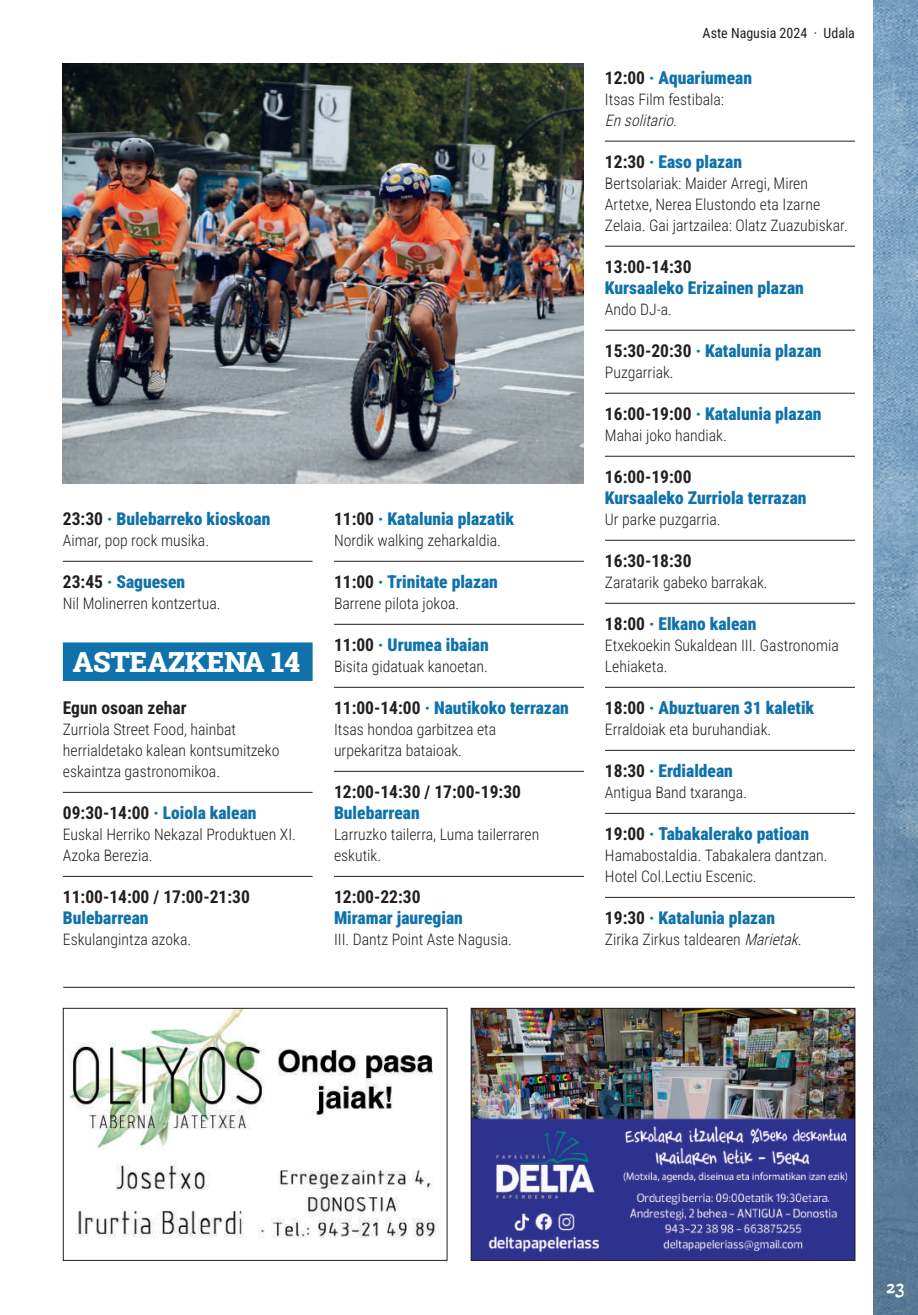
<style>
.page{position:relative;width:918px;height:1315px;background:#fff}
.page>*{position:absolute;margin:0;border:0;box-sizing:border-box;transform-origin:0 0}
.t1{font:28px "Roboto Slab";color:#fff}
.t2{font:21px "Akaya Kanadaka";color:#fff}
.t3{font:900 17.5px "Roboto Condensed";color:#1072aa}
.t4{font:700 17.5px "Roboto Condensed";color:#231f20}
.t5{font:300 15.75px/21px "Roboto Condensed";color:#231f20}
.t6{font:14px "Roboto Condensed";color:#231f20}
.s1{font-weight:700;color:#231f20}
.s2{font-style:italic}
</style>
<div class="page">
<img style="left:69px;top:1010px;width:370px;height:228px">
<div style="left:63px;top:1008px;width:384px;height:252px;border:1px solid #231f20"></div>
<img style="left:473px;top:1010px;width:380px;height:248px">
<div style="left:471px;top:1008px;width:384px;height:252px;border:1px solid #231f20"></div>
<hr style="left:63px;top:987px;width:792px;height:1px;background:#231f20">
<hr style="left:63px;top:561px;width:250px;height:1px;background:#231f20">
<div style="left:63px;top:642px;width:250px;height:39px;background:#1072aa"></div>
<hr style="left:63px;top:792px;width:250px;height:1px;background:#231f20">
<hr style="left:63px;top:876px;width:250px;height:1px;background:#231f20">
<hr style="left:334px;top:561px;width:250px;height:1px;background:#231f20">
<hr style="left:334px;top:624px;width:250px;height:1px;background:#231f20">
<hr style="left:334px;top:687px;width:250px;height:1px;background:#231f20">
<hr style="left:334px;top:771px;width:250px;height:1px;background:#231f20">
<hr style="left:334px;top:876px;width:250px;height:1px;background:#231f20">
<hr style="left:605px;top:141px;width:250px;height:1px;background:#231f20">
<hr style="left:605px;top:246px;width:250px;height:1px;background:#231f20">
<hr style="left:605px;top:330px;width:250px;height:1px;background:#231f20">
<hr style="left:605px;top:393px;width:250px;height:1px;background:#231f20">
<hr style="left:605px;top:456px;width:250px;height:1px;background:#231f20">
<hr style="left:605px;top:540px;width:250px;height:1px;background:#231f20">
<hr style="left:605px;top:603px;width:250px;height:1px;background:#231f20">
<hr style="left:605px;top:687px;width:250px;height:1px;background:#231f20">
<hr style="left:605px;top:750px;width:250px;height:1px;background:#231f20">
<hr style="left:605px;top:813px;width:250px;height:1px;background:#231f20">
<hr style="left:605px;top:897px;width:250px;height:1px;background:#231f20">
<img style="left:63px;top:63px;width:521px;height:420px">
<img style="left:873px;top:0;width:45px;height:1315px">
<p class="t3" style="left:63px;top:507px;width:209px"><span class="s1">23:30</span> · Bulebarreko kioskoan</p>
<p class="t5" style="left:63px;top:529px;width:148px">Aimar, pop rock musika.</p>
<p class="t3" style="left:63px;top:570px;width:124px"><span class="s1">23:45</span> · Saguesen</p>
<p class="t5" style="left:63px;top:592px;width:159px">Nil Molinerren kontzertua.</p>
<h1 class="t1" style="left:73px;top:643px;width:229px">ASTEAZKENA 14</h1>
<p class="t4" style="left:63px;top:696px;width:125px">Egun osoan zehar</p>
<p class="t5" style="left:63px;top:718px;width:218px">Zurriola Street Food, hainbat herrialdetako kalean kontsumitzeko eskaintza gastronomikoa.</p>
<p class="t3" style="left:63px;top:801px;width:195px"><span class="s1">09:30-14:00</span> · Loiola kalean</p>
<p class="t5" style="left:63px;top:823px;width:235px">Euskal Herriko Nekazal Produktuen XI.<br>Azoka Berezia.</p>
<p class="t4" style="left:63px;top:885px;width:189px">11:00-14:00 / 17:00-21:30</p>
<p class="t3" style="left:63px;top:906px;width:87px">Bulebarrean</p>
<p class="t5" style="left:63px;top:928px;width:130px">Eskulangintza azoka.</p>
<p class="t3" style="left:334px;top:507px;width:181px"><span class="s1">11:00</span> · Katalunia plazatik</p>
<p class="t5" style="left:334px;top:529px;width:168px">Nordik walking zeharkaldia.</p>
<p class="t3" style="left:334px;top:570px;width:165px"><span class="s1">11:00</span> · Trinitate plazan</p>
<p class="t5" style="left:334px;top:592px;width:127px">Barrene pilota jokoa.</p>
<p class="t3" style="left:334px;top:633px;width:156px"><span class="s1">11:00</span> · Urumea ibaian</p>
<p class="t5" style="left:334px;top:655px;width:155px">Bisita gidatuak kanoetan.</p>
<p class="t3" style="left:334px;top:696px;width:236px"><span class="s1">11:00-14:00</span> · Nautikoko terrazan</p>
<p class="t5" style="left:334px;top:718px;width:164px">Itsas hondoa garbitzea eta urpekaritza bataioak.</p>
<p class="t4" style="left:334px;top:780px;width:189px">12:00-14:30 / 17:00-19:30</p>
<p class="t3" style="left:334px;top:801px;width:87px">Bulebarrean</p>
<p class="t5" style="left:334px;top:823px;width:207px">Larruzko tailerra, Luma tailerraren eskutik.</p>
<p class="t4" style="left:334px;top:885px;width:88px">12:00-22:30</p>
<p class="t3" style="left:334px;top:906px;width:130px">Miramar jauregian</p>
<p class="t5" style="left:334px;top:928px;width:179px">III. Dantz Point Aste Nagusia.</p>
<p class="t6" style="left:702px;top:24px;width:154px">Aste Nagusia 2024 · Udala</p>
<p class="t3" style="left:605px;top:66px;width:149px"><span class="s1">12:00</span> · Aquariumean</p>
<p class="t5" style="left:605px;top:88px;width:121px">Itsas Film festibala:<br><span class="s2">Ensolitario</span>.</p>
<p class="t3" style="left:605px;top:150px;width:139px"><span class="s1">12:30</span> · Easo plazan</p>
<p class="t5" style="left:605px;top:172px;width:244px">Bertsolariak: Maider Arregi, Miren<br>Artetxe, Nerea Elustondo eta Izarne<br>Zelaia. Gai jartzailea: Olatz Zuazubiskar.</p>
<p class="t4" style="left:605px;top:255px;width:88px">13:00-14:30</p>
<p class="t3" style="left:605px;top:276px;width:200px">Kursaaleko Erizainen plazan</p>
<p class="t5" style="left:605px;top:298px;width:69px">Ando DJ-a.</p>
<p class="t3" style="left:605px;top:339px;width:218px"><span class="s1">15:30-20:30</span> · Katalunia plazan</p>
<p class="t5" style="left:605px;top:361px;width:70px">Puzgarriak.</p>
<p class="t3" style="left:605px;top:402px;width:218px"><span class="s1">16:00-19:00</span> · Katalunia plazan</p>
<p class="t5" style="left:605px;top:424px;width:123px">Mahai joko handiak.</p>
<p class="t4" style="left:605px;top:465px;width:88px">16:00-19:00</p>
<p class="t3" style="left:605px;top:486px;width:203px">Kursaaleko Zurriola terrazan</p>
<p class="t5" style="left:605px;top:508px;width:117px">Ur parke puzgarria.</p>
<p class="t4" style="left:605px;top:549px;width:88px">16:30-18:30</p>
<p class="t5" style="left:605px;top:571px;width:164px">Zaratarik gabeko barrakak.</p>
<p class="t3" style="left:605px;top:612px;width:153px"><span class="s1">18:00</span> · Elkano kalean</p>
<p class="t5" style="left:605px;top:634px;width:235px">Etxekoekin Sukaldean III. Gastronomia<br>Lehiaketa.</p>
<p class="t3" style="left:605px;top:696px;width:211px"><span class="s1">18:00</span> · Abuztuaren 31 kaletik</p>
<p class="t5" style="left:605px;top:718px;width:168px">Erraldoiak eta buruhandiak.</p>
<p class="t3" style="left:605px;top:759px;width:129px"><span class="s1">18:30</span> · Erdialdean</p>
<p class="t5" style="left:605px;top:781px;width:144px">Antigua Band txaranga.</p>
<p class="t3" style="left:605px;top:822px;width:206px"><span class="s1">19:00</span> · Tabakalerako patioan</p>
<p class="t5" style="left:605px;top:844px;width:224px">Hamabostaldia. Tabakalera dantzan.<br>Hotel Col.Lectiu Escenic.</p>
<p class="t3" style="left:605px;top:906px;width:172px"><span class="s1">19:30</span> · Katalunia plazan</p>
<p class="t5" style="left:605px;top:928px;width:199px">Zirika Zirkus taldearen <span class="s2">Marietak</span>.</p>
<h2 class="t2" style="left:886px;top:1273px;width:20px">23</h2>
</div>
